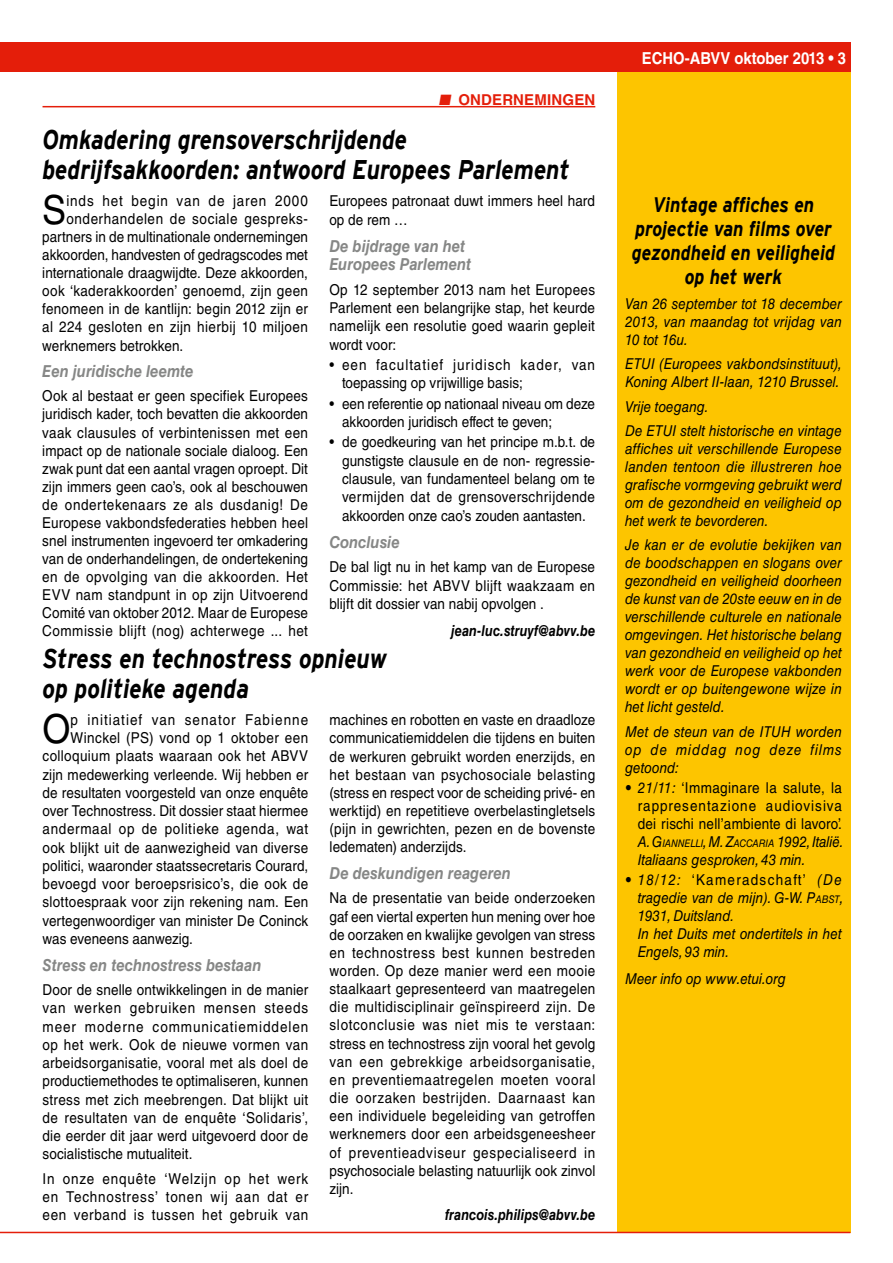
<style>
.page{position:relative;width:893px;height:1263px;background:#fff}
.page>*{position:absolute;margin:0;border:0;box-sizing:border-box;transform-origin:0 0}
.t1{font:40.05px "Helvetica LT Std";color:#000;scale:.9 1}
.t2{font:italic 700 27px/30px "Interstate";color:#000;scale:.85 1}
.t3{font:italic 700 21px/24px "Interstate";color:#000;text-align:center;scale:.85 1}
.t4{font:italic 700 16.5px/18.3px "Helvetica LT Std";color:#868786;scale:.9 1}
.t5{font:700 16.5px "Helvetica LT Std";color:#fff;scale:.9 1}
.t6{font:15px/18.1px "Helvetica LT Std";letter-spacing:.01em;color:#000;text-align:justify;scale:.9 1}
.t7{font:italic 15px/18px "Helvetica LT Std";color:#000;text-align:justify;scale:.9 1}
.t8{font:15px/18px "Helvetica LT Std";letter-spacing:.03em;color:#000;scale:.9 1}
.t9{font:15px/18.3px "Helvetica LT Std";letter-spacing:.045em;color:#000;scale:.9 1}
.t10{font:italic 700 15px "Helvetica LT Std";letter-spacing:.005em;color:#000;scale:.85 1}
.t11{font:15px "Helvetica LT Std";letter-spacing:.05em;color:#000;scale:.9 1}
.t12{font:15px "Helvetica LT Std";letter-spacing:.04em;color:#000;scale:.9 1}
.t13{font:15px "Helvetica LT Std";letter-spacing:.075em;color:#000;scale:.9 1}
.t14{font:15px "Helvetica LT Std";letter-spacing:.035em;color:#000;scale:.9 1}
.t15{font:15px "Helvetica LT Std";letter-spacing:.065em;color:#000;scale:.9 1}
.t16{font:700 15px "Helvetica LT Std";letter-spacing:.01em;color:#e41e0a}
.s1{font-style:italic}
.s2{font-style:italic;font-size:10.5px}
.s3{font-style:normal}
.s4{font-style:inherit}
.s5{font-size:10.5px}
</style>
<div class="page">
<div style="left:0;top:43px;width:850px;height:29px;background:#e41e0a"></div>
<div style="left:617px;top:72px;width:233px;height:1161px;background:#fdc500"></div>
<hr style="left:0;top:1232px;width:850px;height:1px;background:#e41e0a">
<hr style="left:43px;top:106px;width:552px;height:1px;background:#e41e0a">
<p class="t16" style="left:439px;top:90px;width:158px">■ ONDERNEMINGEN</p>
<h2 class="t2" style="left:43px;top:124px;width:622px">Omkadering grensoverschrijdende bedrijfsakkoorden: antwoord Europees Parlement</h2>
<h1 class="t1" style="left:42px;top:187px;width:28px">S</h1>
<p class="t15" style="left:66px;top:192px;width:270px">inds het begin van de jaren 2000</p>
<p class="t6" style="left:329px;top:192px;width:297px">Europees patronaat duwt immers heel hard op de rem …</p>
<p class="t4" style="left:329px;top:236px;width:159px">De bijdrage van het<br>Europees Parlement</p>
<p class="t6" style="left:329px;top:280px;width:297px">Op 12 september 2013 nam het Europees Parlement een belangrijke stap, het keurde namelijk een resolutie goed waarin gepleit wordt voor:</p>
<p class="t9" style="left:342px;top:355px;width:283px;text-indent:-13px">• een facultatief juridisch kader, van toepassing op vrijwillige basis;</p>
<p class="t6" style="left:342px;top:394px;width:283px;text-indent:-13px">• een referentie op nationaal niveau om deze akkoorden juridisch effect te geven;</p>
<p class="t6" style="left:342px;top:433px;width:283px;text-indent:-13px">• de goedkeuring van het principe m.b.t. de gunstigste clausule en de non- regressie&shy;clausule, van fundamenteel belang om te vermijden dat de grensoverschrijdende akkoorden onze cao’s zouden aantasten.</p>
<p class="t4" style="left:329px;top:532px;width:80px">Conclusie</p>
<p class="t6" style="left:329px;top:558px;width:297px">De bal ligt nu in het kamp van de Europese Commissie: het ABVV blijft waakzaam en blijft dit dossier van nabij opvolgen .</p>
<p class="t10" style="left:451px;top:621px;width:171px">jean-luc.struyf@abvv.be</p>
<p class="t12" style="left:66px;top:210px;width:270px">onderhandelen de sociale gespreks-</p>
<p class="t6" style="left:42px;top:228px;width:297px">partners in de multinationale ondernemingen</p>
<p class="t6" style="left:42px;top:246px;width:297px">akkoorden, handvesten of gedragscodes met</p>
<p class="t6" style="left:42px;top:264px;width:297px">internationale draagwijdte. Deze akkoorden,</p>
<p class="t6" style="left:42px;top:282px;width:297px">ook ‘kaderakkoorden’ genoemd, zijn geen</p>
<p class="t6" style="left:42px;top:300px;width:297px">fenomeen in de kantlijn: begin 2012 zijn er</p>
<p class="t8" style="left:42px;top:318px;width:297px">al 224 gesloten en zijn hierbij 10 miljoen</p>
<p class="t6" style="left:42px;top:336px;width:158px">werknemers betrokken.</p>
<p class="t4" style="left:42px;top:362px;width:169px">Een juridische leemte</p>
<p class="t6" style="left:42px;top:387px;width:297px">Ook al bestaat er geen specifiek Europees juridisch kader, toch bevatten die akkoorden vaak clausules of verbintenissen met een impact op de nationale sociale dialoog. Een zwak punt dat een aantal vragen oproept. Dit zijn immers geen cao’s, ook al beschouwen de ondertekenaars ze als dusdanig! De Europese vakbondsfederaties hebben heel snel instrumenten ingevoerd ter omkadering van de onderhandelingen, de ondertekening en de opvolging van die akkoorden. Het EVV nam standpunt in op zijn Uitvoerend Comité van oktober 2012. Maar de Europese Commissie blijft (nog) achterwege ... het</p>
<h2 class="t2" style="left:43px;top:643px;width:407px">Stress en technostress opnieuw op politieke agenda</h2>
<h1 class="t1" style="left:43px;top:706px;width:33px">O</h1>
<p class="t13" style="left:71px;top:711px;width:266px">p initiatief van senator Fabienne</p>
<p class="t6" style="left:330px;top:711px;width:297px">machines en robotten en vaste en draadloze communicatiemiddelen die tijdens en buiten de werkuren gebruikt worden enerzijds, en het bestaan van psychosociale belasting (stress en respect voor de scheiding privé- en werktijd) en repetitieve overbelastingletsels (pijn in gewrichten, pezen en de bovenste ledematen) anderzijds.</p>
<p class="t4" style="left:330px;top:864px;width:203px">De deskundigen reageren</p>
<p class="t6" style="left:330px;top:889px;width:297px">Na de presentatie van beide onderzoeken gaf een viertal experten hun mening over hoe de oorzaken en kwalijke gevolgen van stress en technostress best kunnen bestreden worden. Op deze manier werd een mooie staalkaart gepresenteerd van maatregelen die multidisciplinair geïnspireerd zijn. De slotconclusie was niet mis te verstaan: stress en technostress zijn vooral het gevolg van een gebrekkige arbeidsorganisatie, en preventiemaatregelen moeten vooral die oorzaken bestrijden. Daarnaast kan een individuele begeleiding van getroffen werknemers door een arbeidsgeneesheer of preventieadviseur gespecialiseerd in psychosociale belasting natuurlijk ook zinvol zijn.</p>
<p class="t10" style="left:445px;top:1206px;width:178px">francois.philips@abvv.be</p>
<p class="t14" style="left:71px;top:729px;width:266px">Winckel (PS) vond op 1 oktober een</p>
<p class="t6" style="left:43px;top:747px;width:297px">colloquium plaats waaraan ook het ABVV</p>
<p class="t6" style="left:43px;top:765px;width:297px">zijn medewerking verleende. Wij hebben er</p>
<p class="t6" style="left:43px;top:783px;width:297px">de resultaten voorgesteld van onze enquête</p>
<p class="t6" style="left:43px;top:802px;width:297px">over Technostress. Dit dossier staat hiermee</p>
<p class="t11" style="left:43px;top:820px;width:297px">andermaal op de politieke agenda, wat</p>
<p class="t6" style="left:43px;top:838px;width:297px">ook blijkt uit de aanwezigheid van diverse</p>
<p class="t6" style="left:43px;top:856px;width:297px">politici, waaronder staatssecretaris Courard,</p>
<p class="t8" style="left:43px;top:875px;width:297px">bevoegd voor beroepsrisico’s, die ook de</p>
<p class="t6" style="left:43px;top:893px;width:297px">slottoespraak voor zijn rekening nam. Een</p>
<p class="t6" style="left:43px;top:911px;width:297px">vertegenwoordiger van minister De Coninck</p>
<p class="t6" style="left:43px;top:929px;width:169px">was eveneens aanwezig.</p>
<p class="t4" style="left:43px;top:955px;width:245px">Stress en technostress bestaan</p>
<p class="t6" style="left:43px;top:981px;width:297px">Door de snelle ontwikkelingen in de manier van werken gebruiken mensen steeds meer moderne communicatiemiddelen op het werk. Ook de nieuwe vormen van arbeidsorganisatie, vooral met als doel de productiemethodes te optimaliseren, kunnen stress met zich meebrengen. Dat blijkt uit de resultaten van de enquête ‘Solidaris’, die eerder dit jaar werd uitgevoerd door de socialistische mutualiteit.</p>
<p class="t6" style="left:43px;top:1169px;width:297px">In onze enquête ‘Welzijn op het werk en Technostress’ tonen wij aan dat er een verband is tussen het gebruik van</p>
<p class="t5" style="left:642px;top:48px;width:229px">ECHO-ABVV oktober 2013 • 3</p>
<h3 class="t3" style="left:632px;top:193px;width:241px">Vintage affiches en projectie van films over gezondheid en veiligheid op het werk</h3>
<p class="t7" style="left:625px;top:294px;width:242px">Van 26 september tot 18 december 2013, van maandag tot vrijdag van 10 tot 16u.</p>
<p class="t7" style="left:625px;top:355px;width:242px">ETUI (Europees vakbondsinstituut),<br>Koning Albert II-laan, 1210 Brussel.</p>
<p class="t7" style="left:625px;top:394px;width:242px;line-height:24.3px">Vrije toegang.<br>De ETUI stelt historische en vintage</p>
<p class="t7" style="left:625px;top:440px;width:242px">affiches uit verschillende Europese landen tentoon die illustreren hoe grafische vormgeving gebruikt werd om de gezondheid en veiligheid op het werk te bevorderen.</p>
<p class="t7" style="left:625px;top:536px;width:242px">Je kan er de evolutie bekijken van de boodschappen en slogans over gezondheid en veiligheid doorheen de kunst van de 20ste eeuw en in de verschillende culturele en nationale omgevingen. Het historische belang van gezondheid en veiligheid op het werk voor de Europese vakbonden wordt er op buitengewone wijze in het licht gesteld.</p>
<p class="t7" style="left:625px;top:722px;width:242px">Met de steun van de ITUH worden op de middag nog deze films getoond:</p>
<p class="t8" style="left:638px;top:778px;width:230px;text-indent:-13px"><span class="s1">• 21/11:</span> ‘Immaginare la salute, la rappresentazione audiovisiva dei rischi nell’ambiente di lavoro’.<br><span class="s1">A.</span> <span class="s1">G</span><span class="s2">IANNELLI</span><span class="s1">, M.</span> <span class="s1">Z</span><span class="s2">ACCARIA</span> <span class="s1">1992, Italië.<br>Italiaans gesproken, 43 min.</span></p>
<p class="t7" style="left:638px;top:871px;width:230px;text-align:left;text-indent:-13px">• 18/12: <span class="s3">‘Kameradschaft’</span> (De tragedie van de mijn). G-W. <span class="s4">P</span><span class="s5">ABST</span>,<br>1931, Duitsland.<br>In het Duits met ondertitels in het<br>Engels, 93 min.</p>
<p class="t7" style="left:625px;top:969px;width:180px">Meer info op www.etui.org</p>
</div>
